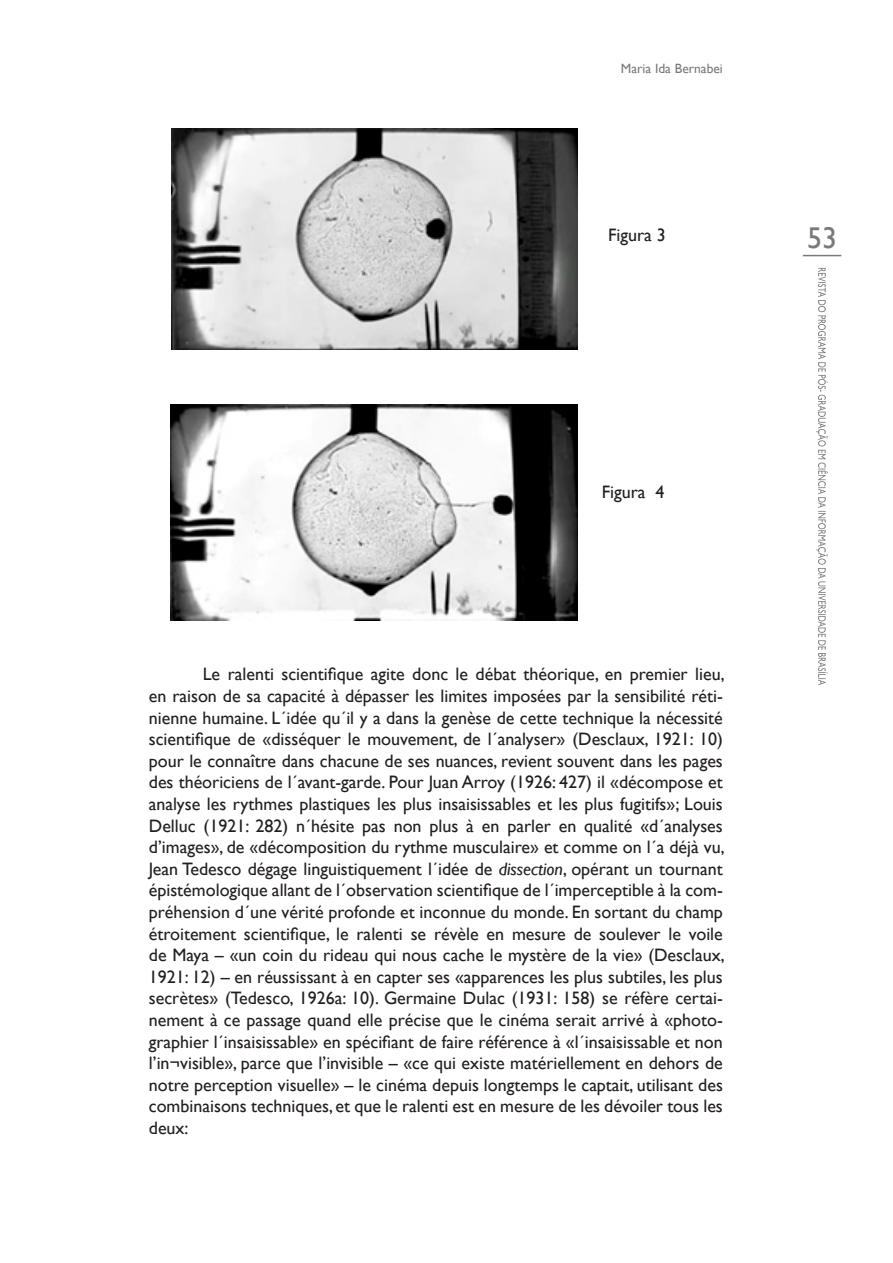
<style>
.page{position:relative;width:893px;height:1263px;background:#fff}
.page>*{position:absolute;margin:0;border:0;box-sizing:border-box;transform-origin:0 0}
.t1{font:30px "Gill Sans";color:#797a79}
.t2{font:18px/21.6px "Gill Sans";color:#231f20;text-align:justify}
.t3{font:13.5px "Gill Sans";color:#797a79}
.s1{font-style:italic}
</style>
<div class="page">
<svg style="left:816px;top:268px;width:12px;height:417px"></svg>
<hr style="left:803px;top:255px;width:38px;height:1px;background:#797a79">
<img style="left:172px;top:128px;width:405px;height:222px">
<img style="left:171px;top:405px;width:406px;height:216px">
<p class="t3" style="left:621px;top:61px;width:104px">Maria Ida Bernabei</p>
<p class="t2" style="left:608px;top:225px;width:59px">Figura 3</p>
<h1 class="t1" style="left:807px;top:221px;width:31px">53</h1>
<p class="t2" style="left:602px;top:481px;width:64px">Figura 4</p>
<p class="t2" style="left:149px;top:664px;width:577px;text-indent:54px">Le ralenti scientifique agite donc le débat théorique, en premier lieu, en raison de sa capacité à dépasser les limites imposées par la sensibilité réti&shy;nienne humaine. L´idée qu´il y a dans la genèse de cette technique la nécessité scientifique de «disséquer le mouvement, de l´analyser» (Desclaux, 1921: 10) pour le connaître dans chacune de ses nuances, revient souvent dans les pages des théoriciens de l´avant-garde. Pour Juan Arroy (1926: 427) il «décompose et analyse les rythmes plastiques les plus insaisissables et les plus fugitifs»; Louis Delluc (1921: 282) n´hésite pas non plus à en parler en qualité «d´analyses d’images», de «décomposition du rythme musculaire» et comme on l´a déjà vu, Jean Tedesco dégage linguistiquement l´idée de <span class="s1">dissection</span>, opérant un tournant épistémologique allant de l´observation scientifique de l´imperceptible à la com&shy;préhension d´une vérité profonde et inconnue du monde. En sortant du champ étroitement scientifique, le ralenti se révèle en mesure de soulever le voile de Maya – «un coin du rideau qui nous cache le mystère de la vie» (Desclaux, 1921: 12) – en réussissant à en capter ses «apparences les plus subtiles, les plus secrètes» (Tedesco, 1926a: 10). Germaine Dulac (1931: 158) se réfère certai&shy;nement à ce passage quand elle précise que le cinéma serait arrivé à «photo&shy;graphier l´insaisissable» en spécifiant de faire référence à «l´insaisissable et non l’in¬visible», parce que l’invisible – «ce qui existe matériellement en dehors de notre perception visuelle» – le cinéma depuis longtemps le captait, utilisant des combinaisons techniques, et que le ralenti est en mesure de les dévoiler tous les deux:</p>
</div>
